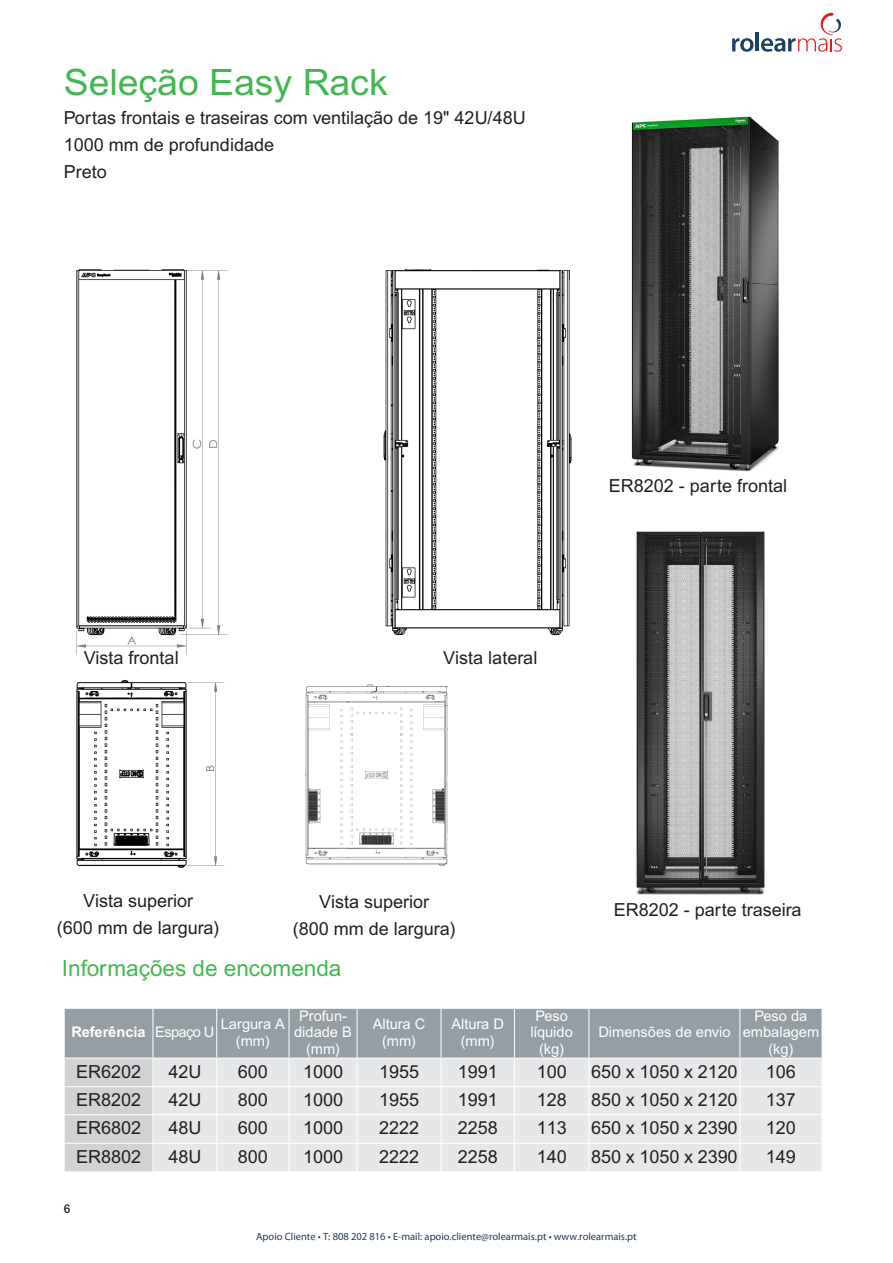
<style>
.page{position:relative;width:893px;height:1263px;background:#fff}
.page>*{position:absolute;margin:0;border:0;box-sizing:border-box;transform-origin:0 0}
.新二标题{font:36.3px "Arial MT Pro";color:#42b751}
.正文标题四{font:22.5px "Arial MT Pro";color:#42b751}
.标题后文字{font:18px/27px "Arial MT Pro";color:#231f20;text-align:center}
.表格正文{font:18px "Arial MT Pro";color:#231f20}
.表头_加粗{font:14.7px/16.2px "Arial MT Pro";color:#fff;text-align:center}
.表头_加粗-2{font:700 14.7px "Arial MT Pro";color:#fff}
.t1{font:500 12px "Arial MT Std";color:#231f20}
.t2{font:10.5px "Myriad Pro";color:#213b5c}
</style>
<div class="page">
<svg style="left:64px;top:1008px;width:758px;height:163px;background:#cdd0d3"></svg>
<img style="left:636px;top:531px;width:129px;height:364px">
<img style="left:631px;top:116px;width:148px;height:356px">
<img style="left:76px;top:269px;width:496px;height:599px">
<img style="left:301px;top:680px;width:155px;height:188px">
<svg style="left:732px;top:38px;width:22px;height:14px"></svg>
<hr style="left:756px;top:33px;width:3px;height:18px;background:#1b4064">
<svg style="left:761px;top:13px;width:81px;height:39px"></svg>
<p class="新二标题" style="left:64px;top:61px;width:326px">Seleção Easy Rack</p>
<p class="标题后文字" style="left:64px;top:105px;width:463px;text-align:left">Portas frontais e traseiras com ventilação de 19" 42U/48U<br>1000 mm de profundidade<br>Preto</p>
<p class="标题后文字" style="left:84px;top:645px;width:97px">Vista frontal</p>
<p class="标题后文字" style="left:443px;top:645px;width:96px">Vista lateral</p>
<p class="标题后文字" style="left:609px;top:473px;width:180px">ER8202 - parte frontal</p>
<p class="标题后文字" style="left:57px;top:888px;width:164px">Vista superior<br>(600 mm de largura)</p>
<p class="标题后文字" style="left:293px;top:889px;width:164px">Vista superior<br>(800 mm de largura)</p>
<p class="正文标题四" style="left:62px;top:955px;width:281px">Informações de encomenda</p>
<p class="表头_加粗-2" style="left:71px;top:1024px;width:76px">Referência</p>
<p class="表头_加粗" style="left:155px;top:1025px;width:61px">Espaço U</p>
<p class="表头_加粗" style="left:221px;top:1017px;width:66px">Largura A (mm)</p>
<p class="表头_加粗" style="left:294px;top:1009px;width:59px">Profun&shy;didade B (mm)</p>
<p class="表头_加粗" style="left:373px;top:1017px;width:54px">Altura C (mm)</p>
<p class="表头_加粗" style="left:451px;top:1017px;width:54px">Altura D (mm)</p>
<p class="表头_加粗" style="left:530px;top:1008px;width:44px">Peso líquido (kg)</p>
<p class="标题后文字" style="left:614px;top:897px;width:189px">ER8202 - parte traseira</p>
<p class="表头_加粗" style="left:598px;top:1025px;width:134px">Dimensões de envio</p>
<p class="表头_加粗" style="left:743px;top:1008px;width:78px">Peso da embalagem (kg)</p>
<p class="表格正文" style="left:76px;top:1061px;width:67px">ER6202</p>
<p class="表格正文" style="left:168px;top:1061px;width:35px">42U</p>
<p class="表格正文" style="left:238px;top:1061px;width:32px">600</p>
<p class="表格正文" style="left:303px;top:1061px;width:42px">1000</p>
<p class="表格正文" style="left:379px;top:1061px;width:42px">1955</p>
<p class="表格正文" style="left:458px;top:1061px;width:42px">1991</p>
<p class="表格正文" style="left:537px;top:1061px;width:32px">100</p>
<p class="表格正文" style="left:591px;top:1061px;width:148px">650 x 1050 x 2120</p>
<p class="表格正文" style="left:766px;top:1061px;width:32px">106</p>
<p class="表格正文" style="left:76px;top:1089px;width:67px">ER8202</p>
<p class="表格正文" style="left:168px;top:1089px;width:35px">42U</p>
<p class="表格正文" style="left:238px;top:1089px;width:32px">800</p>
<p class="表格正文" style="left:303px;top:1089px;width:42px">1000</p>
<p class="表格正文" style="left:379px;top:1089px;width:42px">1955</p>
<p class="表格正文" style="left:458px;top:1089px;width:42px">1991</p>
<p class="表格正文" style="left:537px;top:1089px;width:32px">128</p>
<p class="表格正文" style="left:591px;top:1089px;width:148px">850 x 1050 x 2120</p>
<p class="表格正文" style="left:766px;top:1089px;width:32px">137</p>
<p class="表格正文" style="left:76px;top:1117px;width:67px">ER6802</p>
<p class="表格正文" style="left:168px;top:1117px;width:35px">48U</p>
<p class="表格正文" style="left:238px;top:1117px;width:32px">600</p>
<p class="表格正文" style="left:303px;top:1117px;width:42px">1000</p>
<p class="表格正文" style="left:379px;top:1117px;width:42px">2222</p>
<p class="表格正文" style="left:458px;top:1117px;width:42px">2258</p>
<p class="表格正文" style="left:537px;top:1117px;width:32px">113</p>
<p class="表格正文" style="left:591px;top:1117px;width:148px">650 x 1050 x 2390</p>
<p class="表格正文" style="left:766px;top:1117px;width:32px">120</p>
<p class="表格正文" style="left:76px;top:1146px;width:67px">ER8802</p>
<p class="表格正文" style="left:168px;top:1146px;width:35px">48U</p>
<p class="表格正文" style="left:238px;top:1146px;width:32px">800</p>
<p class="表格正文" style="left:303px;top:1146px;width:42px">1000</p>
<p class="表格正文" style="left:379px;top:1146px;width:42px">2222</p>
<p class="表格正文" style="left:458px;top:1146px;width:42px">2258</p>
<p class="表格正文" style="left:537px;top:1146px;width:32px">140</p>
<p class="表格正文" style="left:591px;top:1146px;width:148px">850 x 1050 x 2390</p>
<p class="表格正文" style="left:766px;top:1146px;width:32px">149</p>
<p class="t1" style="left:64px;top:1201px;width:8px">6</p>
<p class="t2" style="left:256px;top:1229px;width:382px">Apoio Cliente • T: 808 202 816 • E-mail: apoio.cliente@rolearmais.pt • www.rolearmais.pt</p>
</div>
